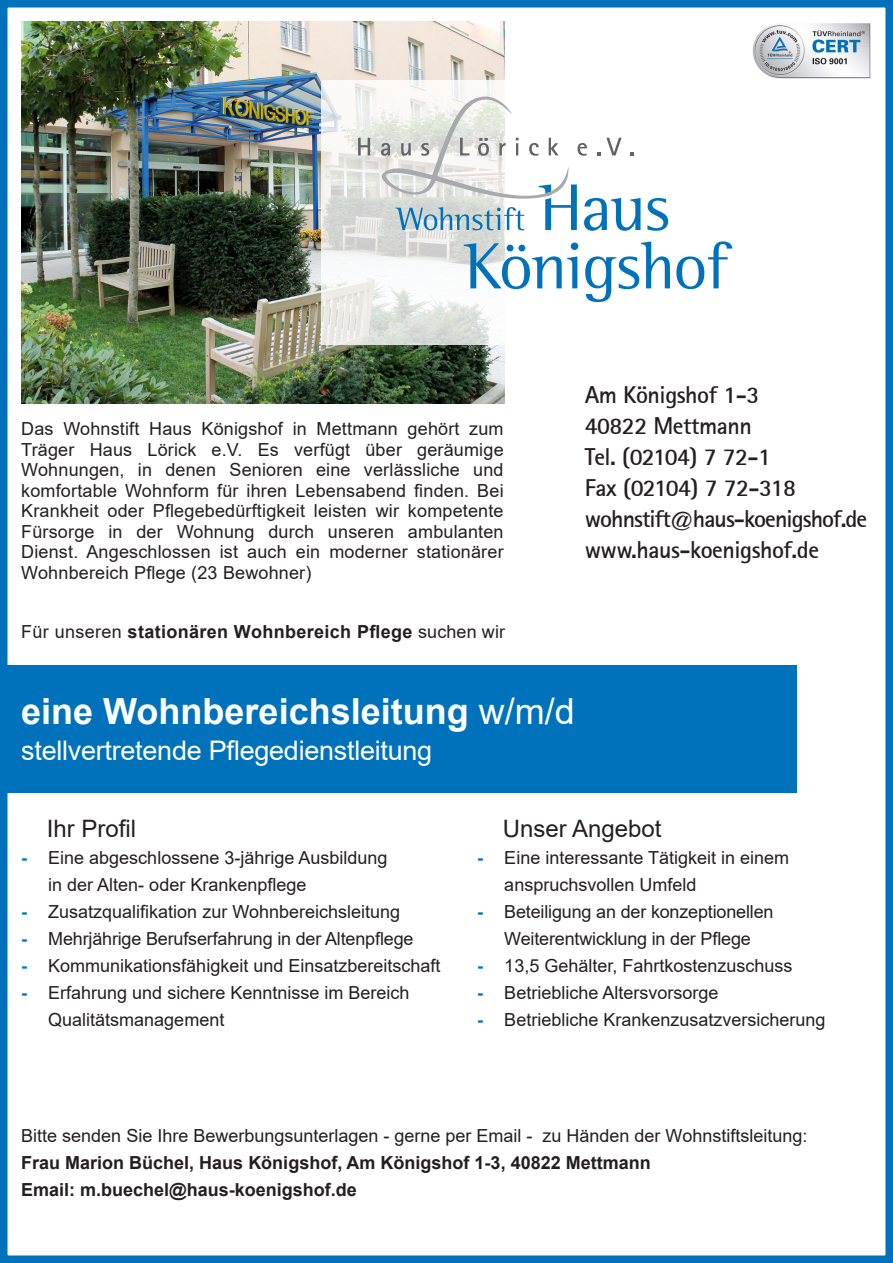
<style>
.page{position:relative;width:893px;height:1263px;background:#fff}
.page>*{position:absolute;margin:0;border:0;box-sizing:border-box;transform-origin:0 0}
.t1{font:700 36px "Arial";color:#fff}
.t2{font:27px "Arial";letter-spacing:-.01em;color:#fff}
.t3{font:700 24px "Rotis Sans Serif";letter-spacing:-.02em;color:#231f20}
.t4{font:700 24px "Rotis Sans Serif";letter-spacing:-.04em;color:#231f20}
.t5{font:24px "Arial";color:#231f20}
.t6{font:18px/20.5px "Arial";color:#231f20}
.t7{font:700 18px "Arial";color:#231f20}
.t8{font:700 18px "Arial";letter-spacing:.02em;color:#231f20}
.s1{font-weight:400}
.s2{font-weight:700;color:#0072bc}
</style>
<div class="page">
<div style="left:0;top:0;width:893px;height:1263px;border:8px solid #0072bc"></div>
<div style="left:0;top:665px;width:796px;height:127px;background:#0072bc"></div>
<img style="left:21px;top:21px;width:484px;height:383px">
<svg style="left:321px;top:80px;width:371px;height:265px"></svg>
<svg style="left:358px;top:138px;width:12px;height:17px"></svg>
<svg style="left:381px;top:96px;width:259px;height:135px"></svg>
<svg style="left:647px;top:198px;width:21px;height:33px"></svg>
<svg style="left:464px;top:242px;width:114px;height:47px"></svg>
<svg style="left:585px;top:241px;width:85px;height:61px"></svg>
<svg style="left:676px;top:241px;width:56px;height:48px"></svg>
<img style="left:752px;top:23px;width:119px;height:56px">
<p class="t6" style="left:21px;top:418px;width:484px;text-align:justify">Das Wohnstift Haus Königshof in Mettmann gehört zum Träger Haus Lörick e.V. Es verfügt über geräumige Wohnungen, in denen Senioren eine verlässliche und komfortable Wohnform für ihren Lebensabend finden. Bei Krankheit oder Pflegebedürftigkeit leisten wir kompetente Fürsorge in der Wohnung durch unseren ambulanten Dienst. Angeschlossen ist auch ein moderner stationärer Wohnbereich Pflege (23 Bewohner)</p>
<p class="t8" style="left:21px;top:619px;width:485px"><span class="s1">Für unseren</span> stationären Wohnbereich Pflege <span class="s1">suchen wir</span></p>
<p class="t3" style="left:585px;top:380px;width:176px">Am Königshof 1-3</p>
<p class="t3" style="left:585px;top:411px;width:169px">40822 Mettmann</p>
<p class="t4" style="left:585px;top:442px;width:188px">Tel. (02104) 7 72-1</p>
<p class="t3" style="left:585px;top:473px;width:213px">Fax (02104) 7 72-318</p>
<p class="t4" style="left:585px;top:504px;width:284px">wohnstift@haus-koenigshof.de</p>
<p class="t3" style="left:585px;top:535px;width:236px">www.haus-koenigshof.de</p>
<p class="t1" style="left:21px;top:686px;width:555px">eine Wohnbereichsleitung <span class="s1">w/m/d</span></p>
<p class="t2" style="left:21px;top:732px;width:413px">stellvertretende Pflegedienstleitung</p>
<p class="t5" style="left:47px;top:812px;width:91px">Ihr Profil</p>
<p class="t6" style="left:48px;top:844px;width:341px;line-height:27px;text-indent:-27px"><span class="s2">-</span> Eine abgeschlossene 3-jährige Ausbildung in der Alten- oder Krankenpflege</p>
<p class="t6" style="left:21px;top:901px;width:380px"><span class="s2">-</span> Zusatzqualifikation zur Wohnbereichsleitung</p>
<p class="t6" style="left:21px;top:928px;width:394px"><span class="s2">-</span> Mehrjährige Berufserfahrung in der Altenpflege</p>
<p class="t6" style="left:21px;top:955px;width:421px"><span class="s2">-</span> Kommunikationsfähigkeit und Einsatzbereitschaft</p>
<p class="t6" style="left:48px;top:979px;width:363px;line-height:27px;text-indent:-27px"><span class="s2">-</span> Erfahrung und sichere Kenntnisse im Bereich<br>Qualitätsmanagement</p>
<p class="t5" style="left:503px;top:812px;width:160px">Unser Angebot</p>
<p class="t6" style="left:504px;top:844px;width:286px;line-height:27px;text-indent:-27px"><span class="s2">-</span> Eine interessante Tätigkeit in einem anspruchsvollen Umfeld</p>
<p class="t6" style="left:477px;top:898px;width:298px;line-height:27px;text-align:center"><span class="s2">-</span> Beteiligung an der konzeptionellen<br>Weiterentwicklung in der Pflege</p>
<p class="t6" style="left:477px;top:955px;width:317px"><span class="s2">-</span> 13,5 Gehälter, Fahrtkostenzuschuss</p>
<p class="t6" style="left:477px;top:982px;width:243px"><span class="s2">-</span> Betriebliche Altersvorsorge</p>
<p class="t6" style="left:477px;top:1009px;width:350px"><span class="s2">-</span> Betriebliche Krankenzusatzversicherung</p>
<p class="t6" style="left:21px;top:1125px;width:788px">Bitte senden Sie Ihre Bewerbungsunterlagen - gerne per Email - zu Händen der Wohnstiftsleitung:</p>
<p class="t7" style="left:21px;top:1150px;width:631px">Frau Marion Büchel, Haus Königshof, Am Königshof 1-3, 40822 Mettmann</p>
<p class="t7" style="left:21px;top:1177px;width:337px">Email: m.buechel@haus-koenigshof.de</p>
</div>
